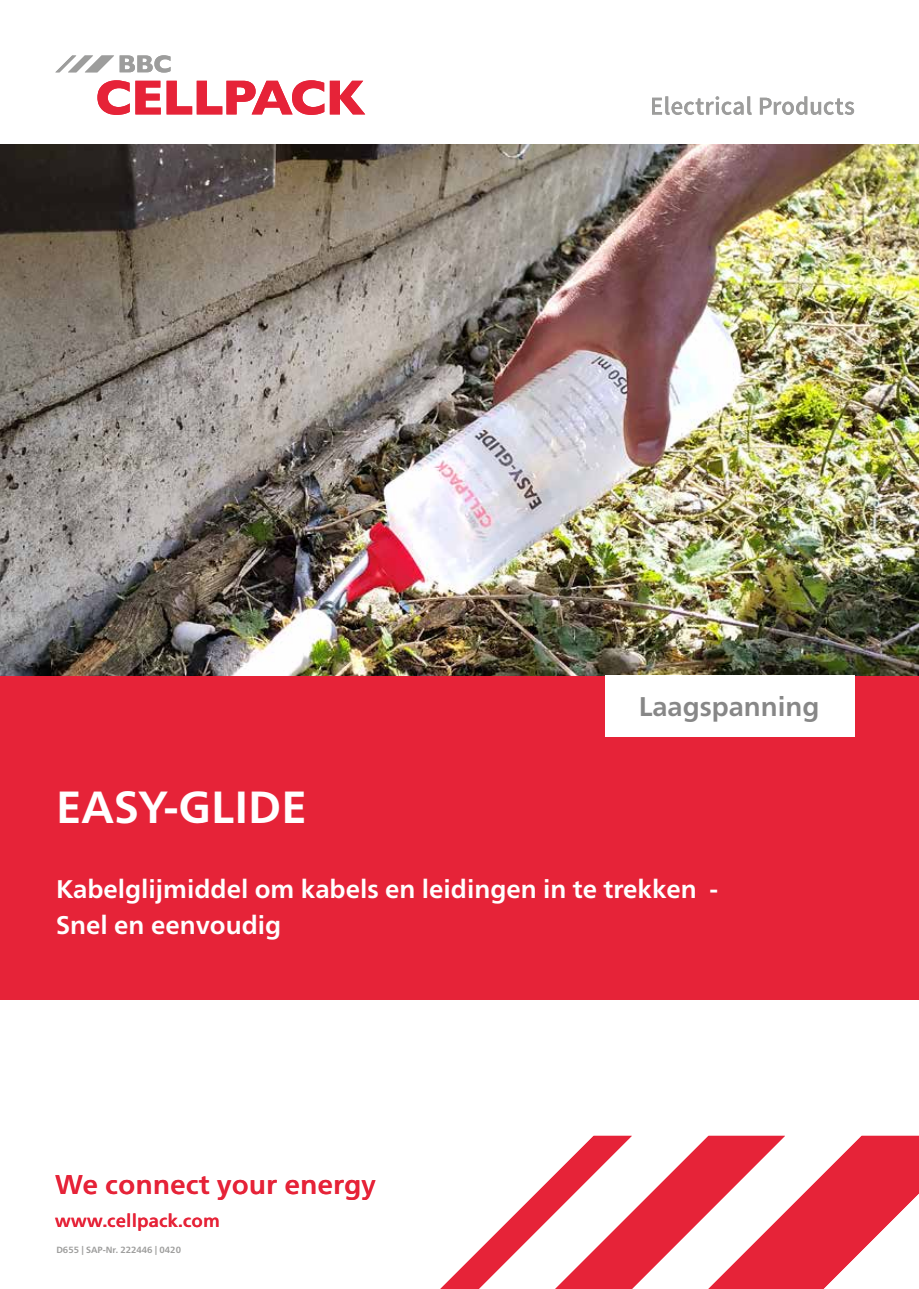
<style>
.page{position:relative;width:919px;height:1289px;background:#fff}
.page>*{position:absolute;margin:0;border:0;box-sizing:border-box;transform-origin:0 0}
.t1{font:700 45px "Frutiger Neue LTW1 G";color:#fff}
.t2{font:500 27px "Frutiger Neue LTW1 G";letter-spacing:.02em;color:#e62338}
.t3{font:700 27px "Frutiger Neue LTW1 G";color:#878787}
.t4{font:700 25.5px/36px "Frutiger Neue LTW1 G";color:#fff}
.t5{font:500 18px "Frutiger Neue LTW1 G";letter-spacing:.02em;color:#e62338}
.t6{font:700 9px "Frutiger Neue LTW1 G";color:#9d9d9c}
</style>
<div class="page">
<img style="left:0;top:145px;width:918px;height:531px">
<svg style="left:97px;top:80px;width:64px;height:35px"></svg>
<svg style="left:167px;top:80px;width:157px;height:35px"></svg>
<svg style="left:330px;top:81px;width:35px;height:33px"></svg>
<svg style="left:55px;top:55px;width:59px;height:17px"></svg>
<svg style="left:120px;top:55px;width:50px;height:18px"></svg>
<svg style="left:652px;top:96px;width:99px;height:19px"></svg>
<svg style="left:759px;top:96px;width:95px;height:19px"></svg>
<div style="left:0;top:676px;width:918px;height:323px;background:#e62338"></div>
<svg style="left:441px;top:1135px;width:477px;height:153px"></svg>
<div style="left:605px;top:675px;width:250px;height:62px;background:#fff"></div>
<h1 class="t1" style="left:56px;top:775px;width:252px">EASY-GLIDE</h1>
<p class="t3" style="left:638px;top:686px;width:182px">Laagspanning</p>
<p class="t4" style="left:56px;top:868px;width:663px">Kabelglijmiddel om kabels en leidingen in te trekken -<br>Snel en eenvoudig</p>
<p class="t2" style="left:55px;top:1164px;width:322px">We connect your energy</p>
<p class="t5" style="left:55px;top:1207px;width:166px">www.cellpack.com</p>
<p class="t6" style="left:56px;top:1243px;width:126px">D655 | SAP-Nr. 222446 | 0420</p>
</div>
